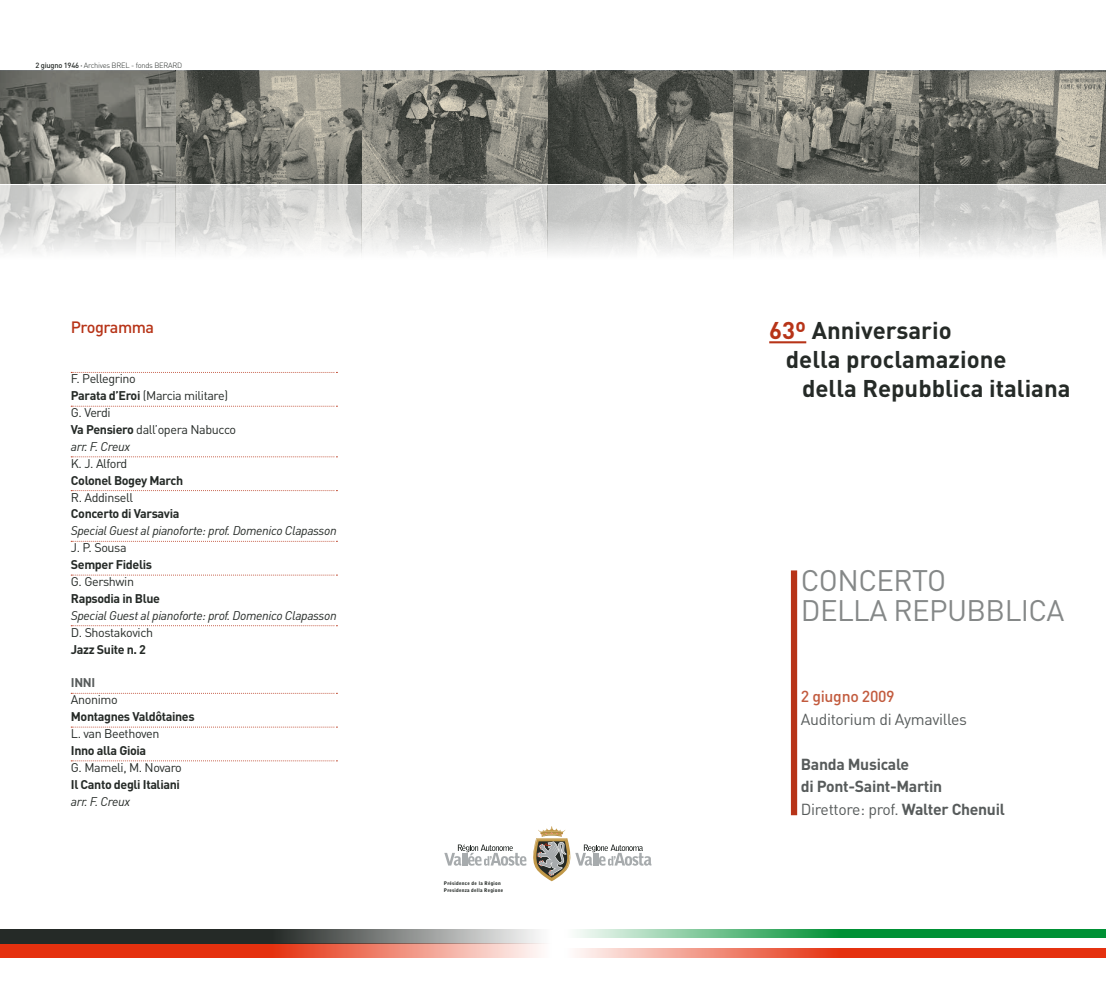
<style>
.page{position:relative;width:1106px;height:993px;background:#fff}
.page>*{position:absolute;margin:0;border:0;box-sizing:border-box;transform-origin:0 0}
.t1{font:29.38px/29.4px "DIN";color:#858888}
.t2{font:700 23.88px "DIN";color:#252a27}
.t3{font:500 16.25px "DIN";letter-spacing:-.03em;color:#b73418}
.t4{font:700 15.75px/22.6px "DIN";letter-spacing:-.02em;color:#575b5b}
.t5{font:15.75px "DIN";letter-spacing:-.02em;color:#575b5b}
.t6{font:500 15.75px "DIN";letter-spacing:-.02em;color:#c25b3e}
.t7{font:12.5px/16.9px "DIN";letter-spacing:-.03em;color:#252a27}
.t8{font:700 12.5px "DIN";letter-spacing:-.03em;color:#252a27}
.t9{font:italic 12.5px "DIN";letter-spacing:-.03em;color:#252a27}
.t10{font:700 12.5px "DIN";color:#575b5b}
.t11{font:300 7.5px "DIN";letter-spacing:-.03em;color:#252a27}
.t12{font:900 5px/6.6px "Bell Gothic Std";letter-spacing:.04em;color:#252a27}
.s1{font-weight:500}
.s2{font-weight:700}
.s3{font-style:italic}
.s4{color:#b73418}
.s5{font-weight:400}
</style>
<div class="page">
<hr style="left:769px;top:341px;width:37px;height:2px;background:#b73418">
<svg style="left:71px;top:372px;width:266px;height:1px"></svg>
<svg style="left:71px;top:406px;width:266px;height:1px"></svg>
<svg style="left:71px;top:456px;width:266px;height:1px"></svg>
<svg style="left:71px;top:490px;width:266px;height:1px"></svg>
<svg style="left:71px;top:541px;width:266px;height:1px"></svg>
<svg style="left:71px;top:574px;width:266px;height:1px"></svg>
<svg style="left:71px;top:625px;width:266px;height:1px"></svg>
<svg style="left:71px;top:692px;width:266px;height:1px"></svg>
<svg style="left:71px;top:726px;width:266px;height:1px"></svg>
<svg style="left:71px;top:760px;width:266px;height:1px"></svg>
<img style="left:547px;top:71px;width:186px;height:113px">
<svg style="left:547px;top:185px;width:186px;height:70px;background:#dadbd9"></svg>
<svg style="left:361px;top:71px;width:186px;height:113px;background:#78786f"></svg>
<svg style="left:361px;top:185px;width:186px;height:69px;background:#dcdddb"></svg>
<svg style="left:175px;top:71px;width:186px;height:113px;background:#7b7a71"></svg>
<svg style="left:175px;top:185px;width:186px;height:69px"></svg>
<svg style="left:0;top:71px;width:175px;height:113px;background:#73746d"></svg>
<svg style="left:0;top:185px;width:175px;height:68px;background:#dedfdd"></svg>
<svg style="left:733px;top:71px;width:186px;height:113px;background:#7a7970"></svg>
<svg style="left:733px;top:185px;width:186px;height:69px"></svg>
<svg style="left:919px;top:71px;width:187px;height:113px;background:#76756c"></svg>
<svg style="left:919px;top:185px;width:187px;height:71px"></svg>
<svg style="left:576px;top:929px;width:530px;height:9px;background:#3dab65"></svg>
<svg style="left:576px;top:948px;width:530px;height:9px;background:#ea6248"></svg>
<svg style="left:0;top:943px;width:546px;height:14px;background:#e06149"></svg>
<svg style="left:0;top:929px;width:539px;height:14px;background:#585c59"></svg>
<svg style="left:444px;top:826px;width:207px;height:54px"></svg>
<div style="left:791px;top:570px;width:6px;height:245px;background:#b73418"></div>
<p class="t11" style="left:35px;top:61px;width:148px"><span class="s1">2 giugno 1946 ·</span> Archives BREL - fonds BERARD</p>
<h3 class="t3" style="left:71px;top:316px;width:85px">Programma</h3>
<p class="t7" style="left:71px;top:370px;width:167px">F. Pellegrino<br><span class="s2">Parata d’Eroi</span> (Marcia militare)<br>G. Verdi<br><span class="s2">Va Pensiero</span> dall’opera Nabucco <span class="s3">arr. F. Creux</span></p>
<p class="t7" style="left:71px;top:454px;width:58px">K. J. Alford</p>
<p class="t8" style="left:71px;top:472px;width:114px">Colonel Bogey March</p>
<p class="t7" style="left:71px;top:488px;width:64px">R. Addinsell</p>
<p class="t8" style="left:71px;top:505px;width:110px">Concerto di Varsavia</p>
<p class="t9" style="left:71px;top:523px;width:267px">Special Guest al pianoforte: prof. Domenico Clapasson</p>
<p class="t7" style="left:71px;top:539px;width:57px">J. P. Sousa</p>
<p class="t8" style="left:71px;top:556px;width:83px">Semper Fidelis</p>
<p class="t7" style="left:71px;top:572px;width:65px">G. Gershwin</p>
<p class="t8" style="left:71px;top:590px;width:91px">Rapsodia in Blue</p>
<p class="t9" style="left:71px;top:607px;width:267px">Special Guest al pianoforte: prof. Domenico Clapasson</p>
<p class="t7" style="left:71px;top:623px;width:84px">D. Shostakovich</p>
<p class="t8" style="left:71px;top:640px;width:77px">Jazz Suite n. 2</p>
<p class="t10" style="left:71px;top:674px;width:26px">INNI</p>
<p class="t7" style="left:71px;top:690px;width:48px">Anonimo</p>
<p class="t8" style="left:71px;top:708px;width:125px">Montagnes Valdôtaines</p>
<p class="t7" style="left:71px;top:724px;width:90px">L. van Beethoven</p>
<p class="t8" style="left:71px;top:742px;width:77px">Inno alla Gioia</p>
<p class="t7" style="left:71px;top:758px;width:112px">G. Mameli, M. Novaro</p>
<p class="t8" style="left:71px;top:775px;width:110px">Il Canto degli Italiani</p>
<p class="t9" style="left:71px;top:793px;width:61px">arr. F. Creux</p>
<p class="t12" style="left:444px;top:879px;width:61px">Présidence de la Région<br>Presidenza della Regione</p>
<h2 class="t2" style="left:769px;top:315px;width:184px"><span class="s4">63º</span> Anniversario</h2>
<h2 class="t2" style="left:786px;top:343px;width:222px">della proclamazione</h2>
<h2 class="t2" style="left:802px;top:372px;width:270px">della Repubblica italiana</h2>
<h1 class="t1" style="left:800px;top:565px;width:37px">Concerto della</h1>
<h1 class="t1" style="left:893px;top:594px;width:37px">Repubblica</h1>
<p class="t6" style="left:800px;top:686px;width:95px">2 giugno 2009</p>
<p class="t5" style="left:800px;top:708px;width:168px">Auditorium di Aymavilles</p>
<p class="t4" style="left:800px;top:751px;width:205px">Banda Musicale<br>di Pont-Saint-Martin<br><span class="s5">Direttore: prof.</span> Walter Chenuil</p>
</div>
